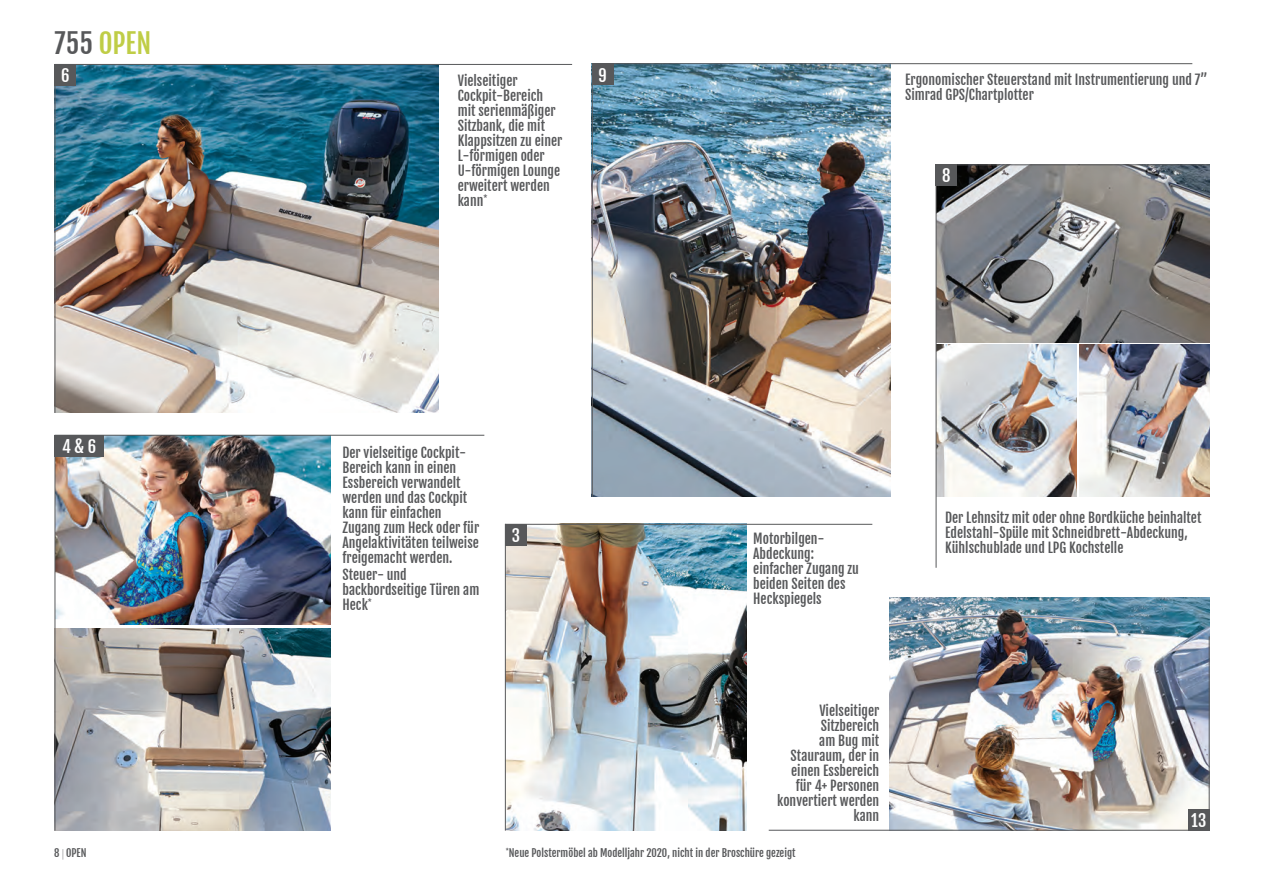
<style>
.page{position:relative;width:1263px;height:894px;background:#fff}
.page>*{position:absolute;margin:0;border:0;box-sizing:border-box;transform-origin:0 0}
.t1{font:27px "Fjalla One";color:#bfcd46}
.t2{font:16.5px "Fjalla One";color:#fff}
.t3{font:13.5px/15px "Fjalla One";color:#57585a}
.t4{font:10.5px "Fjalla One";color:#57585a}
.s1{color:#57585a}
.s2{font-family:"Source Sans Pro";font-weight:300}
</style>
<div class="page">
<img style="left:593px;top:64px;width:297px;height:432px">
<img style="left:56px;top:65px;width:383px;height:347px">
<img style="left:56px;top:435px;width:275px;height:189px">
<img style="left:56px;top:628px;width:275px;height:202px">
<img style="left:506px;top:524px;width:240px;height:306px">
<img style="left:937px;top:165px;width:273px;height:177px">
<img style="left:937px;top:344px;width:140px;height:152px">
<img style="left:1080px;top:344px;width:130px;height:152px">
<img style="left:890px;top:597px;width:319px;height:232px">
<hr style="left:55px;top:64px;width:517px;height:1px;background:#57585a">
<hr style="left:55px;top:434px;width:429px;height:1px;background:#57585a">
<div style="left:55px;top:64px;width:21px;height:22px;background:#57585a"></div>
<hr style="left:592px;top:63px;width:600px;height:1px;background:#57585a">
<hr style="left:505px;top:523px;width:367px;height:1px;background:#57585a">
<hr style="left:936px;top:164px;width:1px;height:403px;background:#57585a">
<hr style="left:769px;top:829px;width:440px;height:1px;background:#57585a">
<div style="left:55px;top:434px;width:49px;height:22px;background:#57585a"></div>
<div style="left:592px;top:64px;width:21px;height:21px;background:#57585a"></div>
<hr style="left:1209px;top:636px;width:1px;height:194px;background:#57585a">
<hr style="left:592px;top:63px;width:1px;height:433px;background:#57585a">
<hr style="left:505px;top:523px;width:1px;height:307px;background:#57585a">
<hr style="left:55px;top:435px;width:1px;height:395px;background:#57585a">
<hr style="left:55px;top:64px;width:1px;height:348px;background:#57585a">
<hr style="left:936px;top:164px;width:273px;height:1px;background:#57585a">
<div style="left:936px;top:164px;width:21px;height:22px;background:#57585a"></div>
<div style="left:505px;top:524px;width:22px;height:21px;background:#57585a"></div>
<div style="left:1188px;top:808px;width:21px;height:22px;background:#57585a"></div>
<h1 class="t1" style="left:55px;top:27px;width:98px"><span class="s1">755</span> OPEN</h1>
<p class="t2" style="left:598px;top:65px;width:10px">9</p>
<p class="t2" style="left:61px;top:66px;width:10px">6</p>
<p class="t3" style="left:905px;top:73px;width:304px">Ergonomischer Steuerstand mit Instrumentierung und 7”<br>Simrad GPS/Chartplotter</p>
<p class="t3" style="left:458px;top:73px;width:106px">Vielseitiger<br>Cockpit-Bereich mit serienmäßiger<br>Sitzbank, die mit<br>Klappsitzen zu einer<br>L-förmigen oder<br>U-förmigen Lounge erweitert werden kann<sup>*</sup></p>
<p class="t2" style="left:942px;top:166px;width:10px">8</p>
<p class="t2" style="left:62px;top:436px;width:36px">4 &amp; 6</p>
<p class="t4" style="left:54px;top:845px;width:34px">8 <span class="s2">|</span> OPEN</p>
<p class="t3" style="left:342px;top:444px;width:138px">Der vielseitige Cockpit-<br>Bereich kann in einen<br>Essbereich verwandelt werden und das Cockpit kann für einfachen<br>Zugang zum Heck oder für<br>Angelaktivitäten teilweise freigemacht werden.</p>
<p class="t3" style="left:342px;top:567px;width:138px">Steuer- und backbordseitige Türen am<br>Heck<sup>*</sup></p>
<p class="t2" style="left:512px;top:525px;width:10px">3</p>
<p class="t3" style="left:753px;top:531px;width:107px">Motorbilgen-<br>Abdeckung: einfacher Zugang zu beiden Seiten des<br>Heckspiegels</p>
<p class="t3" style="left:777px;top:703px;width:104px;text-align:right">Vielseitiger<br>Sitzbereich<br>am Bug mit<br>Stauraum, der in einen Essbereich für 4+ Personen konvertiert werden kann</p>
<p class="t4" style="left:506px;top:845px;width:291px"><sup>*</sup>Neue Polstermöbel ab Modelljahr 2020, nicht in der Broschüre gezeigt</p>
<p class="t3" style="left:945px;top:510px;width:258px">Der Lehnsitz mit oder ohne Bordküche beinhaltet<br>Edelstahl-Spüle mit Schneidbrett-Abdeckung,<br>Kühlschublade und LPG Kochstelle</p>
<p class="t2" style="left:1191px;top:810px;width:17px">13</p>
</div>
